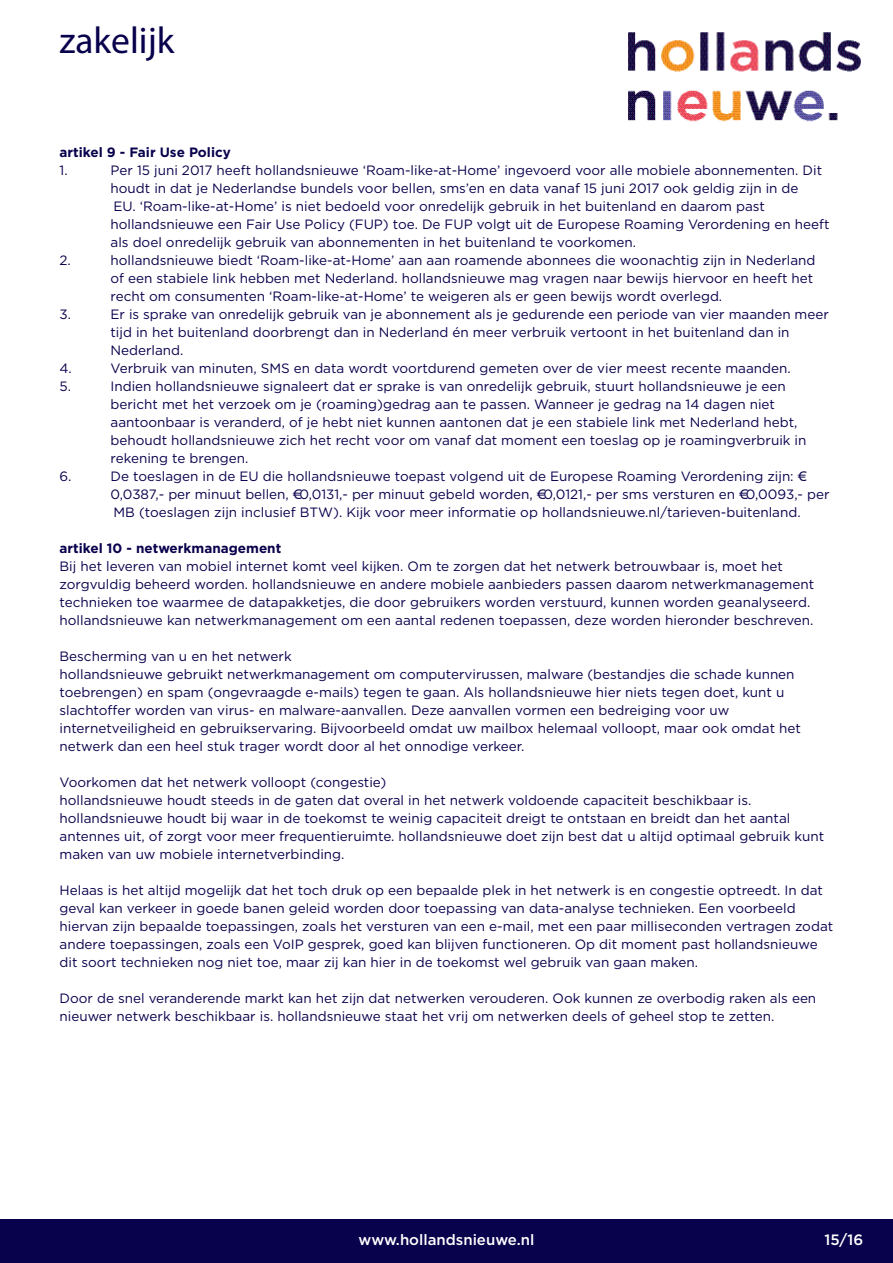
<style>
.page{position:relative;width:893px;height:1263px;background:#fff}
.page>*{position:absolute;margin:0;border:0;box-sizing:border-box;transform-origin:0 0}
.t1{font:37.5px "Myriad Pro";color:#08014c}
.t2{font:500 15px "Gotham HTF";color:#fff}
.t3{font:13.5px/18px "Gotham HTF";color:#08014c}
.t4{font:700 13.5px "Gotham HTF";color:#08014c}
</style>
<div class="page">
<div style="left:0;top:1219px;width:893px;height:44px;background:#08014c"></div>
<img style="left:628px;top:32px;width:233px;height:90px">
<h1 class="t1" style="left:60px;top:17px;width:116px">zakelijk</h1>
<p class="t4" style="left:60px;top:145px;width:173px">artikel 9 - Fair Use Policy</p>
<p class="t3" style="left:60px;top:161px;width:10px">1.</p>
<p class="t3" style="left:111px;top:161px;width:720px">Per 15 juni 2017 heeft hollandsnieuwe ‘Roam-like-at-Home’ ingevoerd voor alle mobiele abonnementen. Dit houdt in dat je Nederlandse bundels voor bellen, sms’en en data vanaf 15 juni 2017 ook geldig zijn in de<br>EU. ‘Roam-like-at-Home’ is niet bedoeld voor onredelijk gebruik in het buitenland en daarom past hollandsnieuwe een Fair Use Policy (FUP) toe. De FUP volgt uit de Europese Roaming Verordening en heeft als doel onredelijk gebruik van abonnementen in het buitenland te voorkomen.</p>
<p class="t3" style="left:60px;top:251px;width:13px">2.</p>
<p class="t3" style="left:111px;top:251px;width:706px">hollandsnieuwe biedt ‘Roam-like-at-Home’ aan aan roamende abonnees die woonachtig zijn in Nederland of een stabiele link hebben met Nederland. hollandsnieuwe mag vragen naar bewijs hiervoor en heeft het recht om consumenten ‘Roam-like-at-Home’ te weigeren als er geen bewijs wordt overlegd.</p>
<p class="t3" style="left:60px;top:305px;width:13px">3.</p>
<p class="t3" style="left:111px;top:305px;width:720px">Er is sprake van onredelijk gebruik van je abonnement als je gedurende een periode van vier maanden meer tijd in het buitenland doorbrengt dan in Nederland én meer verbruik vertoont in het buitenland dan in<br>Nederland.</p>
<p class="t3" style="left:60px;top:359px;width:14px">4.</p>
<p class="t3" style="left:111px;top:359px;width:682px">Verbruik van minuten, SMS en data wordt voortdurend gemeten over de vier meest recente maanden.</p>
<p class="t3" style="left:60px;top:377px;width:13px">5.</p>
<p class="t3" style="left:111px;top:377px;width:697px">Indien hollandsnieuwe signaleert dat er sprake is van onredelijk gebruik, stuurt hollandsnieuwe je een bericht met het verzoek om je (roaming)gedrag aan te passen. Wanneer je gedrag na 14 dagen niet aantoonbaar is veranderd, of je hebt niet kunnen aantonen dat je een stabiele link met Nederland hebt, behoudt hollandsnieuwe zich het recht voor om vanaf dat moment een toeslag op je roamingverbruik in rekening te brengen.</p>
<p class="t3" style="left:60px;top:467px;width:14px">6.</p>
<p class="t3" style="left:111px;top:467px;width:720px">De toeslagen in de EU die hollandsnieuwe toepast volgend uit de Europese Roaming Verordening zijn: €<br>0,0387,- per minuut bellen, €0,0131,- per minuut gebeld worden, €0,0121,- per sms versturen en €0,0093,- per<br>MB (toeslagen zijn inclusief BTW). Kijk voor meer informatie op hollandsnieuwe.nl/tarieven-buitenland.</p>
<p class="t4" style="left:60px;top:541px;width:223px">artikel 10 - netwerkmanagement</p>
<p class="t3" style="left:60px;top:557px;width:756px">Bij het leveren van mobiel internet komt veel kijken. Om te zorgen dat het netwerk betrouwbaar is, moet het zorgvuldig beheerd worden. hollandsnieuwe en andere mobiele aanbieders passen daarom netwerkmanagement technieken toe waarmee de datapakketjes, die door gebruikers worden verstuurd, kunnen worden geanalyseerd. hollandsnieuwe kan netwerkmanagement om een aantal redenen toepassen, deze worden hieronder beschreven.</p>
<p class="t3" style="left:60px;top:647px;width:234px">Bescherming van u en het netwerk</p>
<p class="t3" style="left:60px;top:665px;width:743px">hollandsnieuwe gebruikt netwerkmanagement om computervirussen, malware (bestandjes die schade kunnen toebrengen) en spam (ongevraagde e-mails) tegen te gaan. Als hollandsnieuwe hier niets tegen doet, kunt u slachtoffer worden van virus- en malware-aanvallen. Deze aanvallen vormen een bedreiging voor uw internetveiligheid en gebruikservaring. Bijvoorbeeld omdat uw mailbox helemaal volloopt, maar ook omdat het netwerk dan een heel stuk trager wordt door al het onnodige verkeer.</p>
<p class="t3" style="left:60px;top:773px;width:328px">Voorkomen dat het netwerk volloopt (congestie)</p>
<p class="t3" style="left:60px;top:791px;width:766px">hollandsnieuwe houdt steeds in de gaten dat overal in het netwerk voldoende capaciteit beschikbaar is. hollandsnieuwe houdt bij waar in de toekomst te weinig capaciteit dreigt te ontstaan en breidt dan het aantal antennes uit, of zorgt voor meer frequentieruimte. hollandsnieuwe doet zijn best dat u altijd optimaal gebruik kunt maken van uw mobiele internetverbinding.</p>
<p class="t3" style="left:60px;top:881px;width:775px">Helaas is het altijd mogelijk dat het toch druk op een bepaalde plek in het netwerk is en congestie optreedt. In dat geval kan verkeer in goede banen geleid worden door toepassing van data-analyse technieken. Een voorbeeld hiervan zijn bepaalde toepassingen, zoals het versturen van een e-mail, met een paar milliseconden vertragen zodat andere toepassingen, zoals een VoIP gesprek, goed kan blijven functioneren. Op dit moment past hollandsnieuwe dit soort technieken nog niet toe, maar zij kan hier in de toekomst wel gebruik van gaan maken.</p>
<p class="t3" style="left:60px;top:989px;width:758px">Door de snel veranderende markt kan het zijn dat netwerken verouderen. Ook kunnen ze overbodig raken als een nieuwer netwerk beschikbaar is. hollandsnieuwe staat het vrij om netwerken deels of geheel stop te zetten.</p>
<p class="t2" style="left:359px;top:1231px;width:177px">www.hollandsnieuwe.nl</p>
<p class="t2" style="left:824px;top:1231px;width:40px">15/16</p>
</div>
